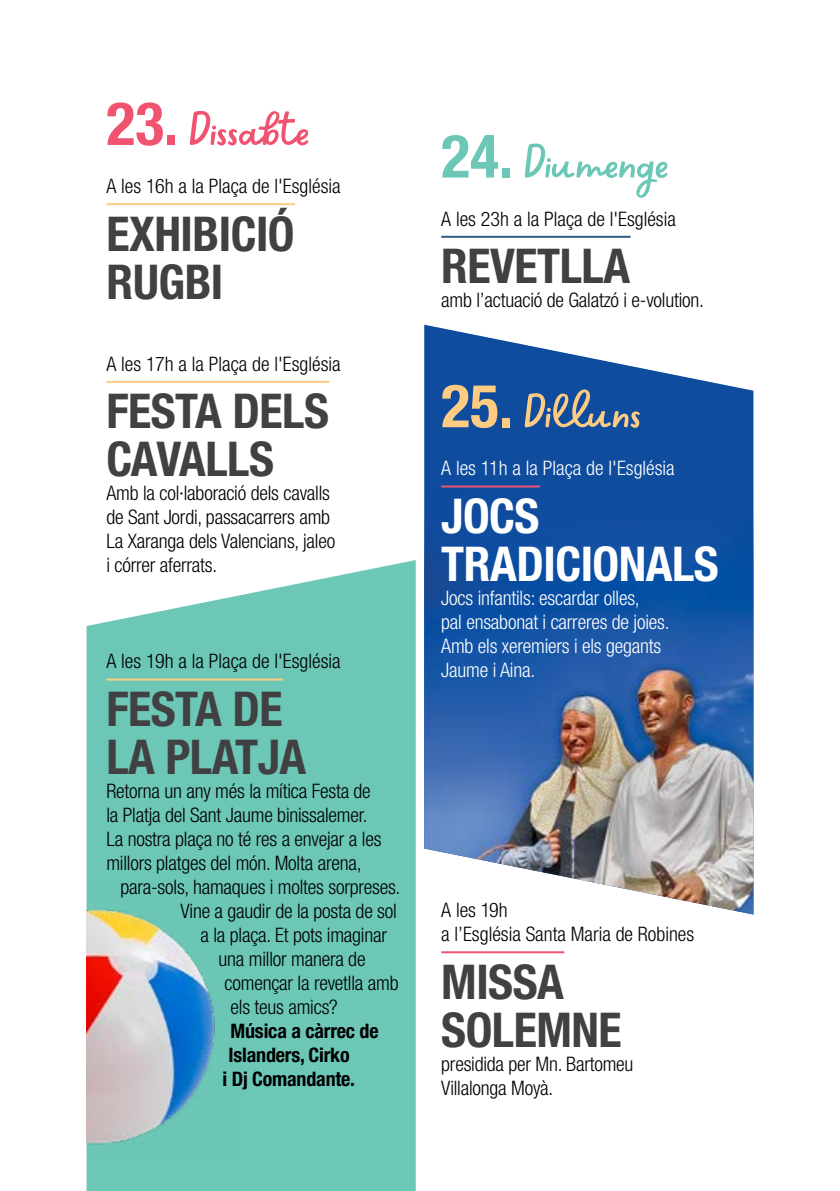
<style>
.page{position:relative;width:840px;height:1191px;background:#fff}
.page>*{position:absolute;margin:0;border:0;box-sizing:border-box;transform-origin:0 0}
.t1{font:52px "Sweet Apricot";color:#6cc7b7}
.t2{font:52px "Sweet Apricot";color:#f05370}
.t3{font:52px "Sweet Apricot";letter-spacing:.015em;color:#fecb83}
.t4{font:700 condensed 48px/48px "Helvetica Neue LT Std";letter-spacing:-.01em;color:#414042}
.t5{font:700 condensed 48px/48px "Helvetica Neue LT Std";letter-spacing:-.01em;color:#fff}
.t6{font:300 condensed 20px/24px "Helvetica Neue LT Std";letter-spacing:-.01em;color:#000}
.t7{font:300 condensed 20px/24px "Helvetica Neue LT Std";letter-spacing:-.01em;color:#fff}
.t8{font:700 condensed 20px "Helvetica Neue LT Std";letter-spacing:-.01em;color:#000}
.s1{font-family:"Helvetica Neue LT Std";font-weight:700;font-stretch:condensed;font-size:60px}
</style>
<div class="page">
<svg style="left:424px;top:325px;width:329px;height:153px;fill:#0f4c9e"></svg>
<img style="left:424px;top:478px;width:329px;height:436px">
<svg style="left:86px;top:560px;width:329px;height:631px;background:#76cabb"></svg>
<hr style="left:441px;top:236px;width:189px;height:2px;background:#2a5f8c">
<hr style="left:441px;top:485px;width:98px;height:2px;background:#f05370">
<hr style="left:441px;top:951px;width:123px;height:2px;background:#f05370">
<hr style="left:106px;top:203px;width:189px;height:2px;background:#fecb83">
<hr style="left:106px;top:381px;width:223px;height:2px;background:#fecb83">
<hr style="left:106px;top:678px;width:177px;height:2px;background:#fecb83">
<img style="left:86px;top:882px;width:157px;height:277px">
<h1 class="t2" style="left:106px;top:107px;width:204px"><span class="s1">23.</span> Dissabte</h1>
<p class="t6" style="left:106px;top:174px;width:236px">A les 16h a la Plaça de l'Església</p>
<h2 class="t4" style="left:106px;top:209px;width:190px">EXHIBICIÓ<br>RUGBI</h2>
<p class="t6" style="left:106px;top:351px;width:236px">A les 17h a la Plaça de l'Església</p>
<h2 class="t4" style="left:106px;top:386px;width:224px">FESTA DELS<br>CAVALLS</h2>
<p class="t6" style="left:106px;top:481px;width:230px">Amb la col·laboració dels cavalls de Sant Jordi, passacarrers amb<br>La Xaranga dels Valencians, jaleo i córrer aferrats.</p>
<p class="t6" style="left:106px;top:649px;width:236px">A les 19h a la Plaça de l'Església</p>
<h2 class="t4" style="left:106px;top:684px;width:201px">FESTA DE<br>LA PLATJA</h2>
<p class="t6" style="left:106px;top:778px;width:266px">Retorna un any més la mítica Festa de</p>
<p class="t6" style="left:106px;top:802px;width:262px">la Platja del Sant Jaume binissalemer.</p>
<p class="t6" style="left:106px;top:826px;width:276px">La nostra plaça no té res a envejar a les</p>
<p class="t6" style="left:106px;top:850px;width:256px">millors platges del món. Molta arena,</p>
<p class="t6" style="left:120px;top:874px;width:281px">para-sols, hamaques i moltes sorpreses.</p>
<p class="t6" style="left:180px;top:898px;width:218px">Vine a gaudir de la posta de sol</p>
<p class="t6" style="left:200px;top:922px;width:188px">a la plaça. Et pots imaginar</p>
<p class="t6" style="left:218px;top:946px;width:148px">una millor manera de</p>
<p class="t6" style="left:224px;top:970px;width:175px">començar la revetlla amb</p>
<p class="t6" style="left:230px;top:994px;width:109px">els teus amics?</p>
<p class="t8" style="left:230px;top:1018px;width:149px">Música a càrrec de</p>
<p class="t8" style="left:228px;top:1042px;width:122px">Islanders, Cirko</p>
<p class="t8" style="left:222px;top:1066px;width:134px">i Dj Comandante.</p>
<h1 class="t1" style="left:441px;top:140px;width:228px"><span class="s1">24.</span> Diumenge</h1>
<p class="t6" style="left:441px;top:206px;width:236px">A les 23h a la Plaça de l'Església</p>
<h2 class="t4" style="left:441px;top:241px;width:190px">REVETLLA</h2>
<p class="t6" style="left:441px;top:288px;width:264px">amb l’actuació de Galatzó i e-volution.</p>
<h1 class="t3" style="left:441px;top:389px;width:201px"><span class="s1">25.</span> Dilluns</h1>
<p class="t7" style="left:441px;top:456px;width:235px">A les 11h a la Plaça de l'Església</p>
<h2 class="t5" style="left:441px;top:491px;width:279px">JOCS<br>TRADICIONALS</h2>
<p class="t7" style="left:441px;top:585px;width:230px">Jocs infantils: escardar olles,<br>pal ensabonat i carreres de joies.<br>Amb els xeremiers i els gegants<br>Jaume i Aina.</p>
<p class="t6" style="left:441px;top:897px;width:254px">A les 19h<br>a l’Església Santa Maria de Robines</p>
<h2 class="t4" style="left:441px;top:957px;width:182px">MISSA<br>SOLEMNE</h2>
<p class="t6" style="left:441px;top:1051px;width:193px">presidida per Mn. Bartomeu<br>Villalonga Moyà.</p>
</div>
